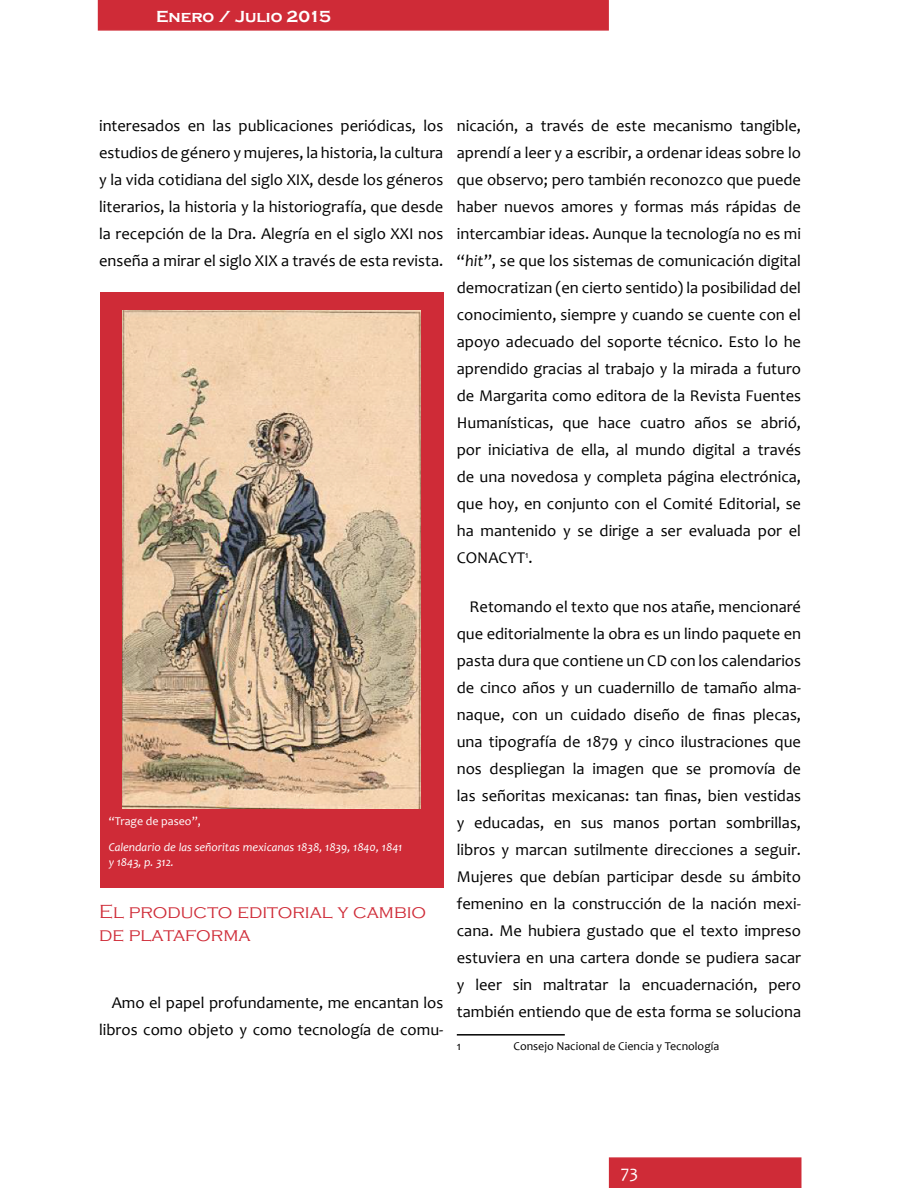
<style>
.page{position:relative;width:918px;height:1188px;background:#fff}
.page>*{position:absolute;margin:0;border:0;box-sizing:border-box;transform-origin:0 0}
.t1{font:300 19.5px/23.4px "Copperplate Gothic";color:#cf2b37}
.t2{font:18px "Candara";color:#fff}
.t3{font:16.5px/27px "Candara";color:#000;text-align:justify}
.t4{font:700 16.5px "Copperplate Gothic";color:#fff}
.t5{font:italic 12px/15px "Candara";color:#fff}
.t6{font:12px "Candara";color:#000}
.t7{font:12px "Candara";color:#fff}
.s1{font-style:italic}
</style>
<div class="page">
<div style="left:98px;top:0;width:511px;height:31px;background:#cf2b37;border:2px solid #cf2b37"></div>
<div style="left:609px;top:1157px;width:192px;height:31px;background:#cf2b37;border:2px solid #cf2b37"></div>
<div style="left:100px;top:292px;width:343px;height:595px;background:#cf2b37"></div>
<hr style="left:457px;top:1034px;width:108px;height:2px;background:#000">
<img style="left:122px;top:310px;width:298px;height:499px">
<p class="t4" style="left:156px;top:7px;width:176px">Enero / Julio 2015</p>
<p class="t3" style="left:99px;top:112px;width:346px">interesados en las publicaciones periódicas, los estudios de género y mujeres, la historia, la cultura y la vida cotidiana del siglo XIX, desde los géneros literarios, la historia y la historiografía, que desde la recepción de la Dra. Alegría en el siglo XXI nos enseña a mirar el siglo XIX a través de esta revista.</p>
<p class="t7" style="left:109px;top:814px;width:93px">“Trage de paseo”,</p>
<p class="t5" style="left:109px;top:839px;width:295px">Calendario de las señoritas mexicanas 1838, 1839, 1840, 1841 y 1843, p. 312.</p>
<p class="t1" style="left:99px;top:900px;width:329px">El producto editorial y cambio de plataforma</p>
<p class="t3" style="left:99px;top:989px;width:346px;text-align:right">Amo el papel profundamente, me encantan los libros como objeto y como tecnología de comu-</p>
<p class="t3" style="left:457px;top:112px;width:346px">nicación, a través de este mecanismo tangible, aprendí a leer y a escribir, a ordenar ideas sobre lo que observo; pero también reconozco que puede haber nuevos amores y formas más rápidas de intercambiar ideas. Aunque la tecnología no es mi “<span class="s1">hit</span>”, se que los sistemas de comunicación digital democratizan (en cierto sentido) la posibilidad del conocimiento, siempre y cuando se cuente con el apoyo adecuado del soporte técnico. Esto lo he aprendido gracias al trabajo y la mirada a futuro de Margarita como editora de la Revista Fuentes Humanísticas, que hace cuatro años se abrió, por iniciativa de ella, al mundo digital a través de una novedosa y completa página electrónica, que hoy, en conjunto con el Comité Editorial, se ha mantenido y se dirige a ser evaluada por el CONACYT<sup>1</sup>.</p>
<p class="t3" style="left:457px;top:593px;width:346px;text-indent:13px">Retomando el texto que nos atañe, mencionaré que editorialmente la obra es un lindo paquete en pasta dura que contiene un CD con los calendarios de cinco años y un cuadernillo de tamaño alma&shy;naque, con un cuidado diseño de finas plecas, una tipografía de 1879 y cinco ilustraciones que nos despliegan la imagen que se promovía de las señoritas mexicanas: tan finas, bien vestidas y educadas, en sus manos portan sombrillas, libros y marcan sutilmente direcciones a seguir.<br>Mujeres que debían participar desde su ámbito femenino en la construcción de la nación mexi&shy;cana. Me hubiera gustado que el texto impreso estuviera en una cartera donde se pudiera sacar y leer sin maltratar la encuadernación, pero también entiendo que de esta forma se soluciona</p>
<p class="t6" style="left:457px;top:1038px;width:6px">1</p>
<p class="t6" style="left:513px;top:1038px;width:207px">Consejo Nacional de Ciencia y Tecnología</p>
<p class="t2" style="left:621px;top:1161px;width:19px">73</p>
</div>
